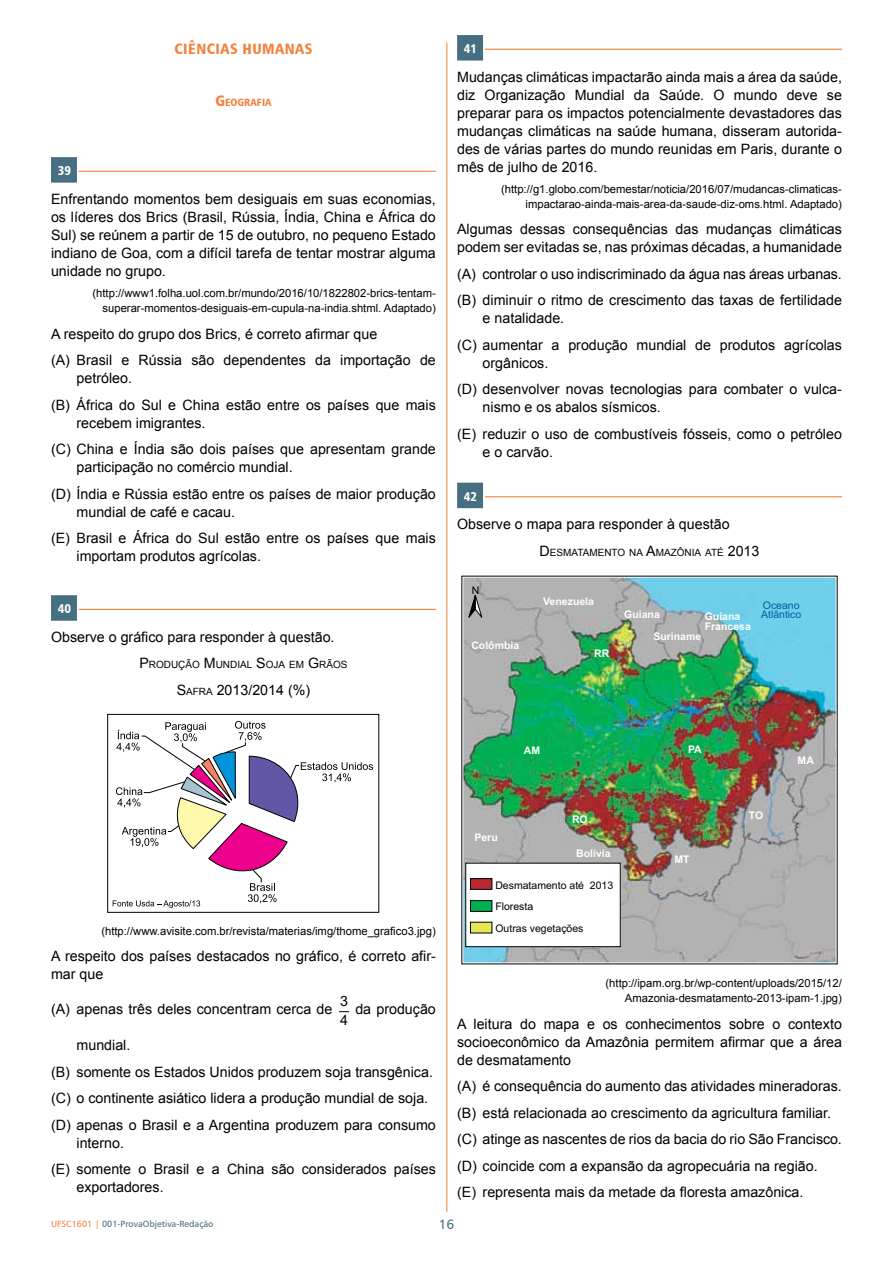
<style>
.page{position:relative;width:893px;height:1263px;background:#fff}
.page>*{position:absolute;margin:0;border:0;box-sizing:border-box;transform-origin:0 0}
.t1{font:15px "Humanist 777 BT Black Condensed B";letter-spacing:.03em;color:#f57f3b}
.t2{font:14.25px/26.5px "Arial";color:#000}
.t3{font:14.25px "Arial";color:#000}
.t4{font:13.5px "Humanist 777 BT Roman B";color:#467082}
.t5{font:12.75px "Humanist 777 BT Black Condensed B";color:#fff}
.t6{font:11.25px/15px "Arial";color:#000;text-align:right}
.t7{font:700 10.5px/22.2px "Arial";color:#fff}
.t8{font:10.5px/22.4px "Arial";color:#000}
.t9{font:10.5px/9.6px "Arial";color:#005f9f}
.t10{font:10.5px "Humanist 777 BT Black Condensed B";color:#f57f3b}
.t11{font:10.05px "Arial";color:#000}
.t12{font:9px "Humanist 777 BT Roman B";color:#467082}
.s1{font-size:15px}
.s2{font-size:14.25px}
.s3{font-size:10.05px}
.s4{color:#f57f3b}
</style>
<div class="page">
<hr style="left:446px;top:43px;width:1px;height:1169px;background:#f57f3b">
<div style="left:457px;top:35px;width:26px;height:26px;background:#467082"></div>
<hr style="left:485px;top:49px;width:357px;height:1px;background:#f57f3b">
<div style="left:457px;top:483px;width:26px;height:25px;background:#467082"></div>
<hr style="left:485px;top:496px;width:357px;height:1px;background:#f57f3b">
<img style="left:464px;top:579px;width:371px;height:382px">
<div style="left:466px;top:863px;width:154px;height:84px;background:#fff"></div>
<div style="left:466px;top:863px;width:154px;height:84px;border:1px solid #000"></div>
<svg style="left:468px;top:593px;width:14px;height:25px"></svg>
<div style="left:460px;top:575px;width:379px;height:390px;border:3px solid #fff"></div>
<div style="left:470px;top:878px;width:22px;height:11px;background:#b7292f"></div>
<div style="left:470px;top:878px;width:22px;height:11px;border:1px solid #000"></div>
<div style="left:470px;top:900px;width:22px;height:11px;background:#00b052"></div>
<div style="left:470px;top:900px;width:22px;height:11px;border:1px solid #000"></div>
<div style="left:470px;top:922px;width:22px;height:11px;background:#e5e755"></div>
<div style="left:51px;top:157px;width:26px;height:26px;background:#467082"></div>
<hr style="left:79px;top:171px;width:357px;height:1px;background:#f57f3b">
<div style="left:51px;top:595px;width:26px;height:26px;background:#467082"></div>
<hr style="left:79px;top:609px;width:357px;height:1px;background:#f57f3b">
<div style="left:107px;top:714px;width:272px;height:199px;border:1px solid #000"></div>
<svg style="left:113px;top:721px;width:260px;height:187px"></svg>
<p class="t1" style="left:174px;top:39px;width:139px">CIÊNCIAS HUMANAS</p>
<p class="t10" style="left:215px;top:96px;width:58px"><span class="s1">G</span>EOGRAFIA</p>
<p class="t5" style="left:58px;top:162px;width:15px">39</p>
<p class="t2" style="left:51px;top:190px;width:386px;line-height:18px;text-align:justify">Enfrentando momentos bem desiguais em suas economias, os líderes dos Brics (Brasil, Rússia, Índia, China e África do Sul) se reúnem a partir de 15 de outubro, no pequeno Estado indiano de Goa, com a difícil tarefa de tentar mostrar alguma unidade no grupo.</p>
<p class="t6" style="left:93px;top:286px;width:345px">(http://www1.folha.uol.com.br/mundo/2016/10/1822802-brics-tentam&shy;superar-momentos-desiguais-em-cupula-na-india.shtml. Adaptado)</p>
<p class="t2" style="left:51px;top:320px;width:386px">A respeito do grupo dos Brics, é correto afirmar que<br>(A) Brasil e Rússia são dependentes da importação de</p>
<p class="t2" style="left:51px;top:365px;width:386px;text-indent:26px">petróleo.<br>(B) África do Sul e China estão entre os países que mais</p>
<p class="t2" style="left:51px;top:409px;width:386px;text-indent:26px">recebem imigrantes.<br>(C) China e Índia são dois países que apresentam grande</p>
<p class="t2" style="left:51px;top:454px;width:386px;text-indent:26px">participação no comércio mundial.<br>(D) Índia e Rússia estão entre os países de maior produção</p>
<p class="t2" style="left:51px;top:498px;width:386px;text-indent:26px">mundial de café e cacau.<br>(E) Brasil e África do Sul estão entre os países que mais</p>
<p class="t2" style="left:77px;top:543px;width:186px">importam produtos agrícolas.</p>
<p class="t5" style="left:58px;top:600px;width:15px">40</p>
<p class="t2" style="left:51px;top:624px;width:285px">Observe o gráfico para responder à questão.</p>
<p class="t11" style="left:139px;top:658px;width:209px"><span class="s2">P</span>RODUÇÃO <span class="s2">M</span> UNDIAL <span class="s2">S</span>OJA EM <span class="s2">G</span>RÃOS</p>
<p class="t3" style="left:177px;top:681px;width:135px">S<span class="s3">AFRA</span> 2013/2014 (%)</p>
<p class="t6" style="left:101px;top:923px;width:336px">(http://www.avisite.com.br/revista/materias/img/thome_grafico3.jpg)</p>
<p class="t2" style="left:51px;top:947px;width:386px;line-height:18px">A respeito dos países destacados no gráfico, é correto afir&shy;mar que</p>
<p class="t2" style="left:51px;top:996px;width:283px">(A) apenas três deles concentram cerca de</p>
<p class="t2" style="left:340px;top:1008px;width:9px">4</p>
<p class="t2" style="left:340px;top:989px;width:9px">3</p>
<p class="t2" style="left:355px;top:996px;width:82px">da produção</p>
<p class="t2" style="left:51px;top:1032px;width:386px;text-indent:26px">mundial.<br>(B) somente os Estados Unidos produzem soja transgênica. (C) o continente asiático lidera a produção mundial de soja. (D) apenas o Brasil e a Argentina produzem para consumo</p>
<p class="t2" style="left:51px;top:1129px;width:386px;text-indent:26px">interno.<br>(E) somente o Brasil e a China são considerados países</p>
<p class="t2" style="left:77px;top:1174px;width:89px">exportadores.</p>
<p class="t5" style="left:464px;top:40px;width:15px">41</p>
<p class="t2" style="left:457px;top:68px;width:386px;line-height:18px;text-align:justify">Mudanças climáticas impactarão ainda mais a área da saúde, diz Organização Mundial da Saúde. O mundo deve se preparar para os impactos potencialmente devastadores das mudanças climáticas na saúde humana, disseram autorida&shy;des de várias partes do mundo reunidas em Paris, durante o mês de julho de 2016.</p>
<p class="t6" style="left:501px;top:182px;width:342px">(http://g1.globo.com/bemestar/noticia/2016/07/mudancas-climaticas&shy;impactarao-ainda-mais-area-da-saude-diz-oms.html. Adaptado)</p>
<p class="t2" style="left:457px;top:221px;width:386px;line-height:18px">Algumas dessas consequências das mudanças climáticas podem ser evitadas se, nas próximas décadas, a humanidade</p>
<p class="t2" style="left:457px;top:261px;width:386px">(A) controlar o uso indiscriminado da água nas áreas urbanas. (B) diminuir o ritmo de crescimento das taxas de fertilidade</p>
<p class="t2" style="left:457px;top:305px;width:386px;text-indent:26px">e natalidade.<br>(C) aumentar a produção mundial de produtos agrícolas</p>
<p class="t2" style="left:457px;top:350px;width:385px;text-indent:26px">orgânicos.<br>(D) desenvolver novas tecnologias para combater o vulca-</p>
<p class="t2" style="left:457px;top:394px;width:386px;text-indent:26px">nismo e os abalos sísmicos.<br>(E) reduzir o uso de combustíveis fósseis, como o petróleo</p>
<p class="t2" style="left:483px;top:439px;width:72px">e o carvão.</p>
<p class="t5" style="left:464px;top:488px;width:15px">42</p>
<p class="t2" style="left:457px;top:511px;width:274px">Observe o mapa para responder à questão</p>
<p class="t11" style="left:540px;top:545px;width:221px"><span class="s2">D</span>ESMATAMENTO NA <span class="s2">A</span>MAZÔNIA ATÉ <span class="s2">2013</span></p>
<p class="t8" style="left:472px;top:580px;width:9px">N</p>
<p class="t7" style="left:471px;top:634px;width:49px">Colômbia</p>
<p class="t7" style="left:543px;top:591px;width:52px">Venezuela</p>
<p class="t7" style="left:594px;top:642px;width:17px">RR</p>
<p class="t7" style="left:653px;top:603px;width:49px;text-indent:-29px">Guiana<br>Suriname</p>
<p class="t7" style="left:705px;top:612px;width:48px;line-height:9.6px">Guiana<br>Francesa</p>
<p class="t9" style="left:761px;top:601px;width:42px">Oceano<br>Atlântico</p>
<p class="t7" style="left:524px;top:739px;width:18px">AM</p>
<p class="t7" style="left:474px;top:826px;width:25px">Peru</p>
<p class="t7" style="left:572px;top:808px;width:17px">RO</p>
<p class="t7" style="left:576px;top:842px;width:36px">Bolívia</p>
<p class="t8" style="left:495px;top:875px;width:119px">Desmatamento até 2013</p>
<p class="t8" style="left:495px;top:896px;width:90px">Floresta<br>Outras vegetações</p>
<p class="t7" style="left:688px;top:738px;width:15px">PA</p>
<p class="t7" style="left:674px;top:849px;width:17px">MT</p>
<p class="t7" style="left:749px;top:804px;width:16px">TO</p>
<p class="t7" style="left:798px;top:749px;width:18px">MA</p>
<p class="t6" style="left:605px;top:976px;width:238px">(http://ipam.org.br/wp-content/uploads/2015/12/<br>Amazonia-desmatamento-2013-ipam-1.jpg)</p>
<p class="t2" style="left:457px;top:1015px;width:386px;line-height:18px;text-align:justify">A leitura do mapa e os conhecimentos sobre o contexto socioeconômico da Amazônia permitem afirmar que a área de desmatamento</p>
<p class="t2" style="left:457px;top:1073px;width:386px">(A) é consequência do aumento das atividades mineradoras. (B) está relacionada ao crescimento da agricultura familiar. (C) atinge as nascentes de rios da bacia do rio São Francisco. (D) coincide com a expansão da agropecuária na região.<br>(E) representa mais da metade da floresta amazônica.</p>
<p class="t12" style="left:51px;top:1218px;width:164px"><span class="s4">UFSC1601 |</span> 001-ProvaObjetiva-Redação</p>
<p class="t4" style="left:439px;top:1215px;width:17px">16</p>
</div>
